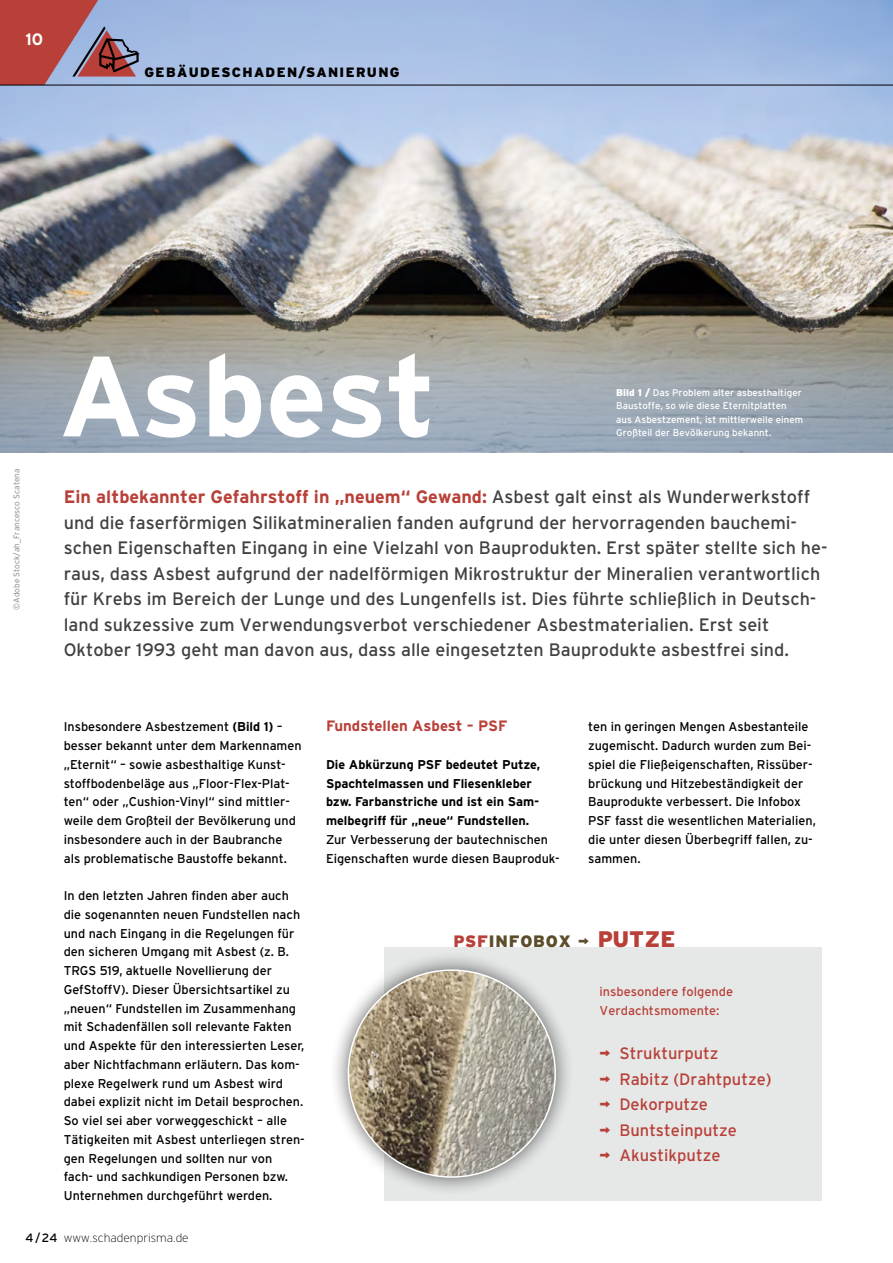
<style>
.page{position:relative;width:893px;height:1263px;background:#fff}
.page>*{position:absolute;margin:0;border:0;box-sizing:border-box;transform-origin:0 0}
.t1{font:700 114px "Interstate";letter-spacing:-.01em;color:#fff}
.t2{font:18px/25.5px "Interstate";color:#414140}
.t3{font:16.5px "Interstate";color:#b84038}
.t4{font:900 16.5px "Interstate";letter-spacing:.05em;color:#5c4e2b}
.t5{font:700 16.5px "Interstate";color:#fff}
.t6{font:700 15px "Interstate";color:#b84038}
.t7{font:900 13.5px "Interstate";letter-spacing:.1em;color:#000}
.t8{font:12.75px/18.8px "Interstate";color:#000}
.t9{font:700 12.75px/18.8px "Interstate";color:#000}
.t10{font:12.75px/18.8px "Interstate";color:#b84038}
.t11{font:200 12px "Interstate";color:#000}
.t12{font:9.75px/13.5px "Interstate";color:#fff}
.t13{font:300 8.25px "Interstate";color:#838483}
.s1{font-weight:900}
.s2{font-weight:700;color:#b84038}
.s3{font-weight:700}
.s4{color:#b84038}
.s5{font-size:22.5px;color:#b84038}
.s6{font-weight:400}
</style>
<div class="page">
<img style="left:0;top:0;width:893px;height:314px">
<svg style="left:0;top:314px;width:893px;height:138px;background:#9ba1a3"></svg>
<hr style="left:0;top:85px;width:893px;height:1px;background:#000">
<svg style="left:0;top:0;width:139px;height:85px;background:#a66670"></svg>
<div style="left:384px;top:947px;width:438px;height:253px;background:#e6e7e7"></div>
<div style="left:329px;top:951px;width:245px;height:245px;background:#000;opacity:.6"></div>
<img style="left:348px;top:970px;width:207px;height:207px;border-radius:103px">
<p class="t5" style="left:26px;top:30px;width:19px">10</p>
<p class="t7" style="left:145px;top:64px;width:257px">GEBÄUDESCHADEN/SANIERUNG</p>
<p class="t13" style="left:12px;top:610px;width:142px;rotate:-90deg">©Adobe Stock/ah_Francesco Scatena</p>
<h1 class="t1" style="left:58px;top:333px;width:380px">Asbest</h1>
<p class="t12" style="left:616px;top:386px;width:188px"><span class="s1">Bild 1 /</span> Das Problem alter asbesthaltiger Baustoffe, so wie diese Eternitplatten aus Asbestzement, ist mittlerweile einem Großteil der Bevölkerung bekannt.</p>
<p class="t2" style="left:64px;top:484px;width:765px"><span class="s2">Ein altbekannter Gefahrstoff in „neuem“ Gewand:</span> Asbest galt einst als Wunderwerkstoff und die faserförmigen Silikatmineralien fanden aufgrund der hervorragenden bauchemi&shy;schen Eigenschaften Eingang in eine Vielzahl von Bauprodukten. Erst später stellte sich he&shy;raus, dass Asbest aufgrund der nadelförmigen Mikrostruktur der Mineralien verantwortlich für Krebs im Bereich der Lunge und des Lungenfells ist. Dies führte schließlich in Deutsch&shy;land sukzessive zum Verwendungsverbot verschiedener Asbestmaterialien. Erst seit Oktober 1993 geht man davon aus, dass alle eingesetzten Bauprodukte asbestfrei sind.</p>
<p class="t8" style="left:64px;top:717px;width:239px">Insbesondere Asbestzement <span class="s3">(Bild 1)</span> – besser bekannt unter dem Markennamen „Eternit“ – sowie asbesthaltige Kunst&shy;stoffbodenbeläge aus „Floor-Flex-Plat&shy;ten“ oder „Cushion-Vinyl“ sind mittler&shy;weile dem Großteil der Bevölkerung und insbesondere auch in der Baubranche als problematische Baustoffe bekannt.</p>
<p class="t8" style="left:64px;top:886px;width:242px">In den letzten Jahren finden aber auch die sogenannten neuen Fundstellen nach und nach Eingang in die Regelungen für den sicheren Umgang mit Asbest (z. B.<br>TRGS 519, aktuelle Novellierung der GefStoffV). Dieser Übersichtsartikel zu „neuen“ Fundstellen im Zusammenhang mit Schadenfällen soll relevante Fakten und Aspekte für den interessierten Leser, aber Nichtfachmann erläutern. Das kom&shy;plexe Regelwerk rund um Asbest wird dabei explizit nicht im Detail besprochen.<br>So viel sei aber vorweggeschickt – alle Tätigkeiten mit Asbest unterliegen stren&shy;gen Regelungen und sollten nur von fach- und sachkundigen Personen bzw.<br>Unternehmen durchgeführt werden.</p>
<p class="t6" style="left:326px;top:718px;width:183px">Fundstellen Asbest – PSF</p>
<p class="t9" style="left:326px;top:755px;width:216px">Die Abkürzung PSF bedeutet Putze, Spachtelmassen und Fliesenkleber bzw. Farbanstriche und ist ein Sam&shy;melbegriff für „neue“ Fundstellen.</p>
<p class="t8" style="left:326px;top:830px;width:235px">Zur Verbesserung der bautechnischen<br>Eigenschaften wurde diesen Bauproduk-</p>
<p class="t8" style="left:588px;top:717px;width:229px">ten in geringen Mengen Asbestanteile zugemischt. Dadurch wurden zum Bei&shy;spiel die Fließeigenschaften, Rissüber&shy;brückung und Hitzebeständigkeit der Bauprodukte verbessert. Die Infobox PSF fasst die wesentlichen Materialien, die unter diesen Überbegriff fallen, zu&shy;sammen.</p>
<p class="t4" style="left:454px;top:932px;width:223px"><span class="s4">PSF</span>INFOBOX → <span class="s5">PUTZE</span></p>
<p class="t10" style="left:600px;top:982px;width:135px">insbesondere folgende<br>Verdachtsmomente:</p>
<p class="t3" style="left:600px;top:1044px;width:120px"><span class="s1">→</span> Strukturputz</p>
<p class="t3" style="left:600px;top:1069px;width:174px"><span class="s1">→</span> Rabitz (Drahtputze)</p>
<p class="t3" style="left:600px;top:1095px;width:110px"><span class="s1">→</span> Dekorputze</p>
<p class="t3" style="left:600px;top:1120px;width:139px"><span class="s1">→</span> Buntsteinputze</p>
<p class="t3" style="left:600px;top:1146px;width:122px"><span class="s1">→</span> Akustikputze</p>
<p class="t11" style="left:26px;top:1231px;width:165px"><span class="s6">4/24</span> www.schadenprisma.de</p>
</div>
